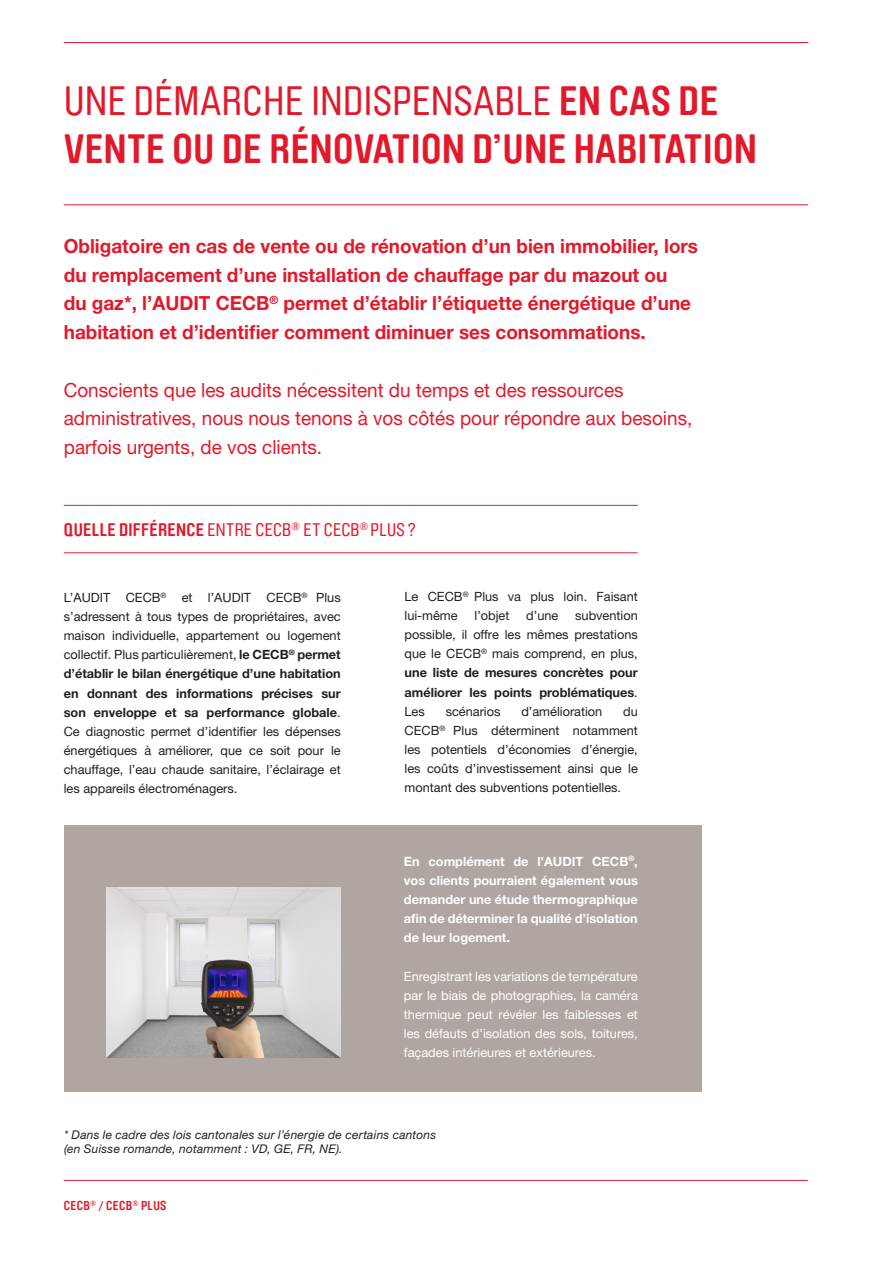
<style>
.page{position:relative;width:893px;height:1263px;background:#fff}
.page>*{position:absolute;margin:0;border:0;box-sizing:border-box;transform-origin:0 0}
.Titre_Niv_3{font:700 40.5px/47.8px "Brauer Neue Std";letter-spacing:.015em;color:#e2192b}
.t1{font:700 19.5px/28.7px "Helvetica Neue LT Pro";color:#e2192b}
.t2{font:19.5px/28.7px "Helvetica Neue LT Pro";color:#e2192b}
.t3{font:18px "Brauer Neue Std";letter-spacing:.015em;color:#e2192b}
.Légende{font:12.75px/19.2px "Helvetica Neue LT Pro";color:#231f20;text-align:justify}
.Légende-2{font:12.75px/19.2px "Helvetica Neue LT Pro";color:#fff;text-align:justify}
.Légende-3{font:700 12.75px/19.2px "Helvetica Neue LT Pro";color:#fff;text-align:justify}
.Pied_de_Page_et_Pagi{font:700 12.75px "Brauer Neue Std";letter-spacing:.03em;color:#e2192b}
.Légende-4{font:italic 12px/14.4px "Helvetica Neue LT Pro";letter-spacing:.02em;color:#231f20}
.s1{font-weight:400}
.s2{font-weight:700}
</style>
<div class="page">
<div style="left:64px;top:825px;width:638px;height:267px;background:#afa6a1"></div>
<hr style="left:64px;top:42px;width:744px;height:1px;background:#e2192b">
<hr style="left:64px;top:204px;width:743px;height:1px;background:#e2192b">
<hr style="left:64px;top:505px;width:573px;height:1px;background:#e2192b">
<hr style="left:64px;top:552px;width:573px;height:1px;background:#e2192b">
<hr style="left:64px;top:1180px;width:743px;height:1px;background:#e2192b">
<img style="left:106px;top:887px;width:234px;height:171px">
<p class="Titre_Niv_3" style="left:64px;top:78px;width:694px"><span class="s1">UNE DÉMARCHE INDISPENSABLE</span> EN CAS DE<br>VENTE OU DE RÉNOVATION D’UNE HABITATION</p>
<p class="t1" style="left:64px;top:231px;width:636px">Obligatoire en cas de vente ou de rénovation d’un bien immobilier, lors du remplacement d’une installation de chauffage par du mazout ou<br>du gaz*, l’AUDIT CECB<sup>®</sup> permet d’établir l’étiquette énergétique d’une habitation et d’identifier comment diminuer ses consommations.</p>
<p class="t2" style="left:64px;top:375px;width:630px">Conscients que les audits nécessitent du temps et des ressources administratives, nous nous tenons à vos côtés pour répondre aux besoins, parfois urgents, de vos clients.</p>
<p class="t3" style="left:64px;top:519px;width:354px"><span class="s2">QUELLE DIFFÉRENCE</span> ENTRE CECB<sup>®</sup> ET CECB<sup>®</sup> PLUS ?</p>
<p class="Légende" style="left:64px;top:587px;width:278px">L’AUDIT CECB<sup>®</sup> et l’AUDIT CECB<sup>®</sup> Plus s’adressent à tous types de propriétaires, avec maison individuelle, appartement ou logement collectif. Plus particulièrement, <span class="s2">le CECB</span><sup>®</sup> <span class="s2">permet d’établir le bilan énergétique d’une habitation en donnant des informations précises sur son enveloppe et sa performance globale</span>.<br>Ce diagnostic permet d’identifier les dépenses énergétiques à améliorer, que ce soit pour le chauffage, l’eau chaude sanitaire, l’éclairage et les appareils électroménagers.</p>
<p class="Légende" style="left:405px;top:586px;width:235px">Le CECB<sup>®</sup> Plus va plus loin. Faisant lui-même</p>
<p class="Légende" style="left:405px;top:605px;width:235px;text-indent:171px">subvention possible, il offre les mêmes prestations que le CECB<sup>®</sup> mais comprend, en plus, <span class="s2">une liste de mesures concrètes pour améliorer les points problématiques</span>.<br>Les</p>
<p class="Légende" style="left:474px;top:605px;width:36px">l’objet</p>
<p class="Légende" style="left:526px;top:605px;width:34px">d’une</p>
<p class="Légende" style="left:446px;top:701px;width:56px">scénarios</p>
<p class="Légende" style="left:521px;top:701px;width:83px">d’amélioration</p>
<p class="Légende" style="left:405px;top:701px;width:235px;text-indent:219px">du CECB<sup>®</sup> Plus déterminent notamment les potentiels d’économies d’énergie, les coûts d’investissement ainsi que le montant des subventions potentielles.</p>
<p class="Légende-3" style="left:404px;top:851px;width:235px">En complément de l’AUDIT CECB<sup>®</sup>, vos clients pourraient également vous demander une étude thermographique afin de déterminer la qualité d’isolation de leur logement.</p>
<p class="Légende-2" style="left:404px;top:966px;width:235px">Enregistrant les variations de température par le biais de photographies, la caméra thermique peut révéler les faiblesses et les défauts d’isolation des sols, toitures, façades intérieures et extérieures.</p>
<p class="Légende-4" style="left:64px;top:1127px;width:374px">* Dans le cadre des lois cantonales sur l’énergie de certains cantons (en Suisse romande, notamment : VD, GE, FR, NE).</p>
<p class="Pied_de_Page_et_Pagi" style="left:64px;top:1198px;width:104px">CECB<sup>®</sup> / CECB<sup>®</sup> PLUS</p>
</div>
